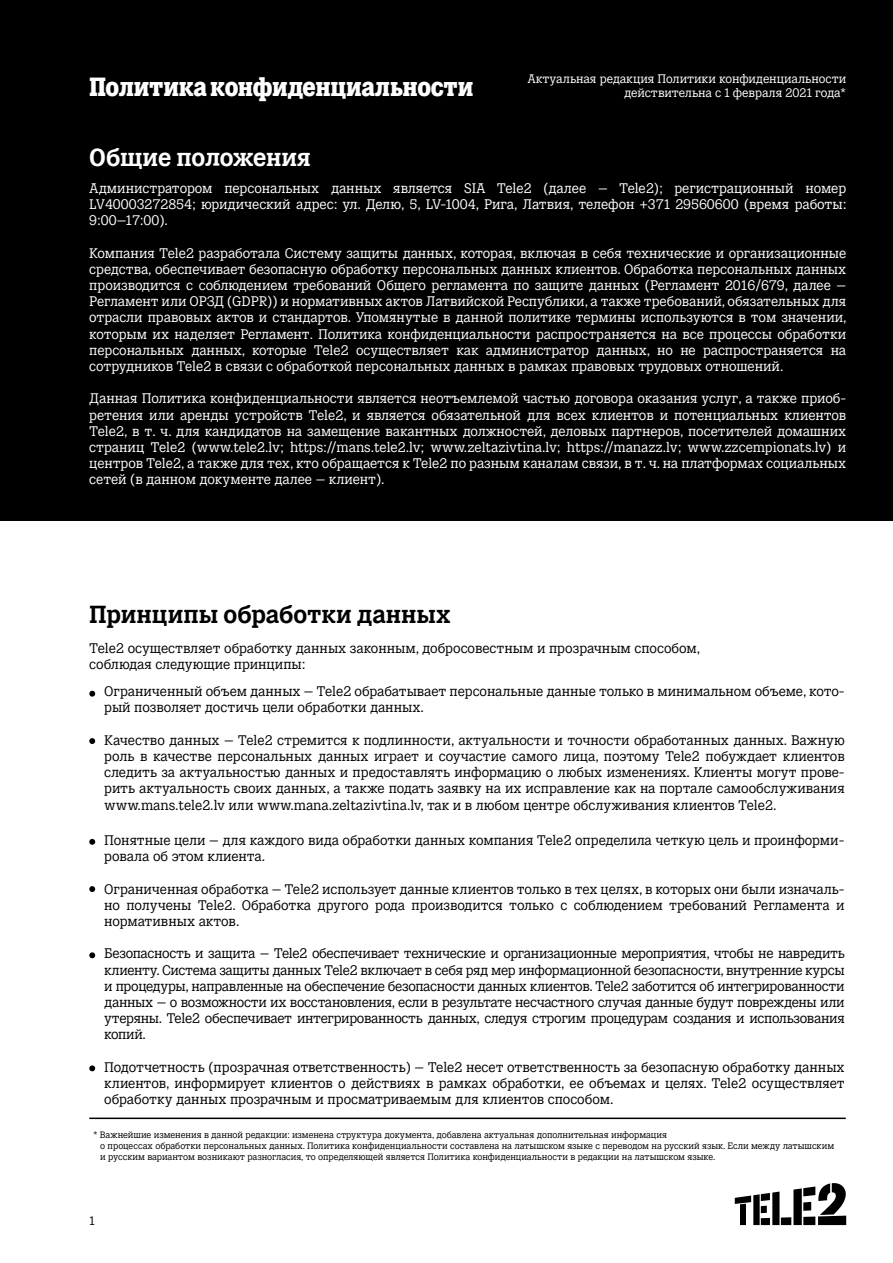
<style>
.page{position:relative;width:893px;height:1263px;background:#fff}
.page>*{position:absolute;margin:0;border:0;box-sizing:border-box;transform-origin:0 0}
.t1{font:900 25.5px "Tele 2 Slab Display";letter-spacing:-.01em;color:#fff}
.t2{font:700 24px "Tele 2 Slab Text";color:#000}
.t3{font:700 24px "Tele 2 Slab Text";letter-spacing:-.01em;color:#fff}
.t4{font:13.5px/16.2px "Tele 2 Slab Text";letter-spacing:-.005em;color:#000;text-align:justify}
.t5{font:13.5px/16.2px "Tele 2 Slab Text";color:#fff;text-align:justify}
.t6{font:12px "Tele 2 Slab Text";color:#fff}
.t7{font:12px "Tele 2 Slab Text";color:#000}
.t8{font:9px/10.8px "Tele 2 Slab Text";letter-spacing:-.005em;color:#000}
</style>
<div class="page">
<div style="left:0;top:0;width:893px;height:521px;background:#000"></div>
<svg style="left:735px;top:1191px;width:44px;height:34px"></svg>
<div style="left:781px;top:1217px;width:10px;height:8px;background:#000"></div>
<svg style="left:793px;top:1183px;width:53px;height:42px"></svg>
<svg style="left:89px;top:691px;width:6px;height:6px"></svg>
<svg style="left:89px;top:738px;width:6px;height:6px"></svg>
<svg style="left:89px;top:886px;width:6px;height:6px"></svg>
<svg style="left:89px;top:839px;width:6px;height:6px"></svg>
<svg style="left:89px;top:952px;width:6px;height:6px"></svg>
<svg style="left:89px;top:1065px;width:6px;height:6px"></svg>
<hr style="left:89px;top:1117px;width:757px;height:2px;background:#000001">
<p class="t6" style="left:527px;top:72px;width:320px">Актуальная редакция Политики конфиденциальности</p>
<h1 class="t1" style="left:89px;top:71px;width:386px">Политика конфиденциальности</h1>
<p class="t6" style="left:624px;top:85px;width:224px">действительна с 1 февраля 2021 года*</p>
<h2 class="t3" style="left:89px;top:143px;width:223px">Общие положения</h2>
<p class="t5" style="left:89px;top:180px;width:759px">Администратором персональных данных является SIA Tele2 (далее – Tele2); регистрационный номер LV40003272854; юридический адрес: ул. Делю, 5, LV-1004, Рига, Латвия, телефон +371 29560600 (время работы:<br>9:00–17:00).</p>
<p class="t5" style="left:89px;top:245px;width:759px">Компания Tele2 разработала Систему защиты данных, которая, включая в себя технические и организационные средства, обеспечивает безопасную обработку персональных данных клиентов. Обработка персональных данных производится с соблюдением требований Общего регламента по защите данных (Регламент 2016/679, далее – Регламент или ОРЗД (GDPR)) и нормативных актов Латвийской Республики, а также требований, обязательных для отрасли правовых актов и стандартов. Упомянутые в данной политике термины используются в том значении, которым их наделяет Регламент. Политика конфиденциальности распространяется на все процессы обработки персональных данных, которые Tele2 осуществляет как администратор данных, но не распространяется на сотрудников Tele2 в связи с обработкой персональных данных в рамках правовых трудовых отношений.</p>
<p class="t5" style="left:89px;top:391px;width:758px">Данная Политика конфиденциальности является неотъемлемой частью договора оказания услуг, а также приоб&shy;ретения или аренды устройств Tele2, и является обязательной для всех клиентов и потенциальных клиентов Tele2, в т. ч. для кандидатов на замещение вакантных должностей, деловых партнеров, посетителей домашних страниц Tele2 (www.tele2.lv; https://mans.tele2.lv; www.zeltazivtina.lv; https://manazz.lv; www.zzcempionats.lv) и центров Tele2, а также для тех, кто обращается к Tele2 по разным каналам связи, в т. ч. на платформах социальных сетей (в данном документе далее – клиент).</p>
<h2 class="t2" style="left:89px;top:601px;width:363px">Принципы обработки данных</h2>
<p class="t4" style="left:89px;top:640px;width:613px">Tele2 осуществляет обработку данных законным, добросовестным и прозрачным способом, соблюдая следующие принципы:</p>
<p class="t4" style="left:104px;top:683px;width:742px">Ограниченный объем данных – Tele2 обрабатывает персональные данные только в минимальном объеме, кото&shy;рый позволяет достичь цели обработки данных.</p>
<p class="t4" style="left:104px;top:732px;width:742px">Качество данных – Tele2 стремится к подлинности, актуальности и точности обработанных данных. Важную роль в качестве персональных данных играет и соучастие самого лица, поэтому Tele2 побуждает клиентов следить за актуальностью данных и предоставлять информацию о любых изменениях. Клиенты могут прове&shy;рить актуальность своих данных, а также подать заявку на их исправление как на портале самообслуживания www.mans.tele2.lv или www.mana.zeltazivtina.lv, так и в любом центре обслуживания клиентов Tele2.</p>
<p class="t4" style="left:104px;top:832px;width:742px">Понятные цели – для каждого вида обработки данных компания Tele2 определила четкую цель и проинформи&shy;ровала об этом клиента.</p>
<p class="t4" style="left:104px;top:881px;width:742px">Ограниченная обработка – Tele2 использует данные клиентов только в тех целях, в которых они были изначаль&shy;но получены Tele2. Обработка другого рода производится только с соблюдением требований Регламента и нормативных актов.</p>
<p class="t4" style="left:104px;top:945px;width:742px">Безопасность и защита – Tele2 обеспечивает технические и организационные мероприятия, чтобы не навредить клиенту. Система защиты данных Tele2 включает в себя ряд мер информационной безопасности, внутренние курсы и процедуры, направленные на обеспечение безопасности данных клиентов. Tele2 заботится об интегрированности данных – о возможности их восстановления, если в результате несчастного случая данные будут повреждены или утеряны. Tele2 обеспечивает интегрированность данных, следуя строгим процедурам создания и использования копий.</p>
<p class="t4" style="left:104px;top:1059px;width:742px">Подотчетность (прозрачная ответственность) – Tele2 несет ответственность за безопасную обработку данных клиентов, информирует клиентов о действиях в рамках обработки, ее объемах и целях. Tele2 осуществляет обработку данных прозрачным и просматриваемым для клиентов способом.</p>
<p class="t8" style="left:100px;top:1130px;width:735px;text-indent:-7px">* Важнейшие изменения в данной редакции: изменена структура документа, добавлена актуальная дополнительная информация<br>о процессах обработки персональных данных. Политика конфиденциальности составлена на латышском языке с переводом на русский язык. Если между латышским и русским вариантом возникают разногласия, то определяющей является Политика конфиденциальности в редакции на латышском языке.</p>
<p class="t7" style="left:89px;top:1214px;width:7px">1</p>
</div>
